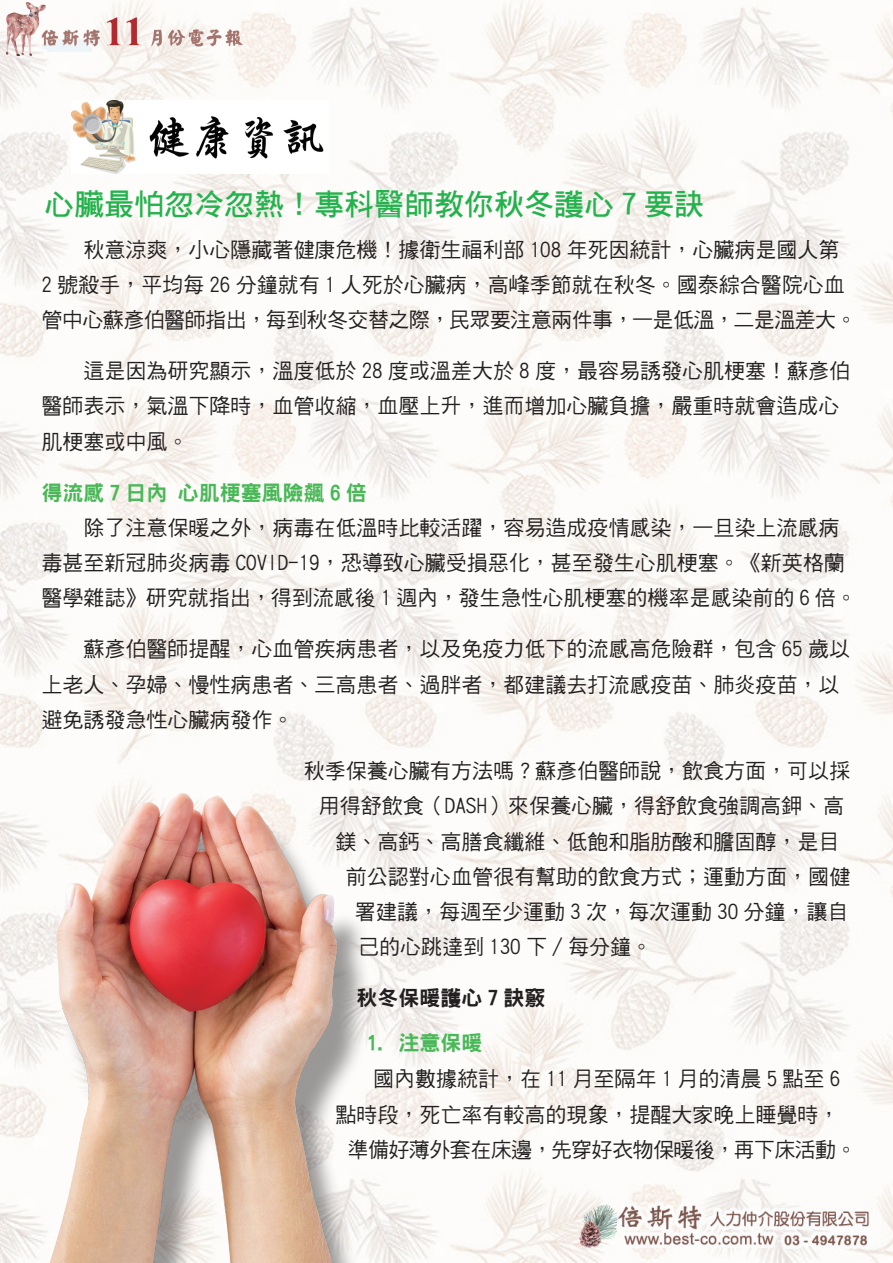
<style>
.page{position:relative;width:893px;height:1263px;background:#fff}
.page>*{position:absolute;margin:0;border:0;box-sizing:border-box;transform-origin:0 0}
.t1{font:30px "DF Hei W7 WIN BF";color:#23b24b}
.t2{font:21px/35.2px "DF Hei W5 WIN BF";color:#231f20}
.t3{font:21px "DF Hei W5 WIN BF";letter-spacing:-.025em;color:#231f20}
.t4{font:21px "DFN Hei W9 WIN BF";color:#49b857}
.t5{font:21px "DFN Hei W9 WIN BF";color:#231f20}
</style>
<div class="page">
<img style="left:0;top:0;width:893px;height:1263px">
<img style="left:579px;top:1202px;width:293px;height:46px">
<img style="left:7px;top:2px;width:235px;height:68px">
<img style="left:71px;top:101px;width:257px;height:72px">
<img style="left:2px;top:773px;width:389px;height:490px">
<h1 class="t1" style="left:44px;top:189px;width:662px">心臟最怕忽冷忽熱！專科醫師教你秋冬護心 7 要訣</h1>
<p class="t2" style="left:41px;top:232px;width:817px;text-indent:42px">秋意涼爽，小心隱藏著健康危機！據衛生福利部 108 年死因統計，心臟病是國人第<br>2 號殺手，平均每 26 分鐘就有 1 人死於心臟病，高峰季節就在秋冬。國泰綜合醫院心血管中心蘇彥伯醫師指出，每到秋冬交替之際，民眾要注意兩件事，一是低溫，二是溫差大。</p>
<p class="t2" style="left:41px;top:353px;width:810px;text-indent:42px">這是因為研究顯示，溫度低於 28 度或溫差大於 8 度，最容易誘發心肌梗塞！蘇彥伯醫師表示，氣溫下降時，血管收縮，血壓上升，進而增加心臟負擔，嚴重時就會造成心肌梗塞或中風。</p>
<p class="t4" style="left:41px;top:482px;width:327px">得流感 7 日內 心肌梗塞風險飆 6 倍</p>
<p class="t2" style="left:41px;top:510px;width:817px;text-indent:42px">除了注意保暖之外，病毒在低溫時比較活躍，容易造成疫情感染，一旦染上流感病毒甚至新冠肺炎病毒 COVID-19，恐導致心臟受損惡化，甚至發生心肌梗塞。《新英格蘭醫學雜誌》研究就指出，得到流感後 1 週內，發生急性心肌梗塞的機率是感染前的 6 倍。</p>
<p class="t2" style="left:41px;top:631px;width:810px;text-indent:42px">蘇彥伯醫師提醒，心血管疾病患者，以及免疫力低下的流感高危險群，包含 65 歲以上老人、孕婦、慢性病患者、三高患者、過胖者，都建議去打流感疫苗、肺炎疫苗，以避免誘發急性心臟病發作。</p>
<p class="t2" style="left:304px;top:753px;width:548px">秋季保養心臟有方法嗎？蘇彥伯醫師說，飲食方面，可以採</p>
<p class="t2" style="left:319px;top:788px;width:526px">用得舒飲食（DASH）來保養心臟，得舒飲食強調高鉀、高</p>
<p class="t2" style="left:335px;top:823px;width:506px">鎂、高鈣、高膳食纖維、低飽和脂肪酸和膽固醇，是目</p>
<p class="t2" style="left:346px;top:859px;width:506px">前公認對心血管很有幫助的飲食方式；運動方面，國健</p>
<p class="t2" style="left:355px;top:894px;width:495px">署建議，每週至少運動 3 次，每次運動 30 分鐘，讓自</p>
<p class="t2" style="left:358px;top:929px;width:296px">己的心跳達到 130 下 / 每分鐘。</p>
<p class="t5" style="left:356px;top:987px;width:190px">秋冬保暖護心 7 訣竅</p>
<p class="t4" style="left:367px;top:1032px;width:117px">1. 注意保暖</p>
<p class="t2" style="left:373px;top:1061px;width:469px">國內數據統計，在 11 月至隔年 1 月的清晨 5 點至 6</p>
<p class="t2" style="left:335px;top:1097px;width:505px">點時段，死亡率有較高的現象，提醒大家晚上睡覺時，</p>
<p class="t3" style="left:347px;top:1139px;width:511px">準備好薄外套在床邊，先穿好衣物保暖後，再下床活動。</p>
</div>
